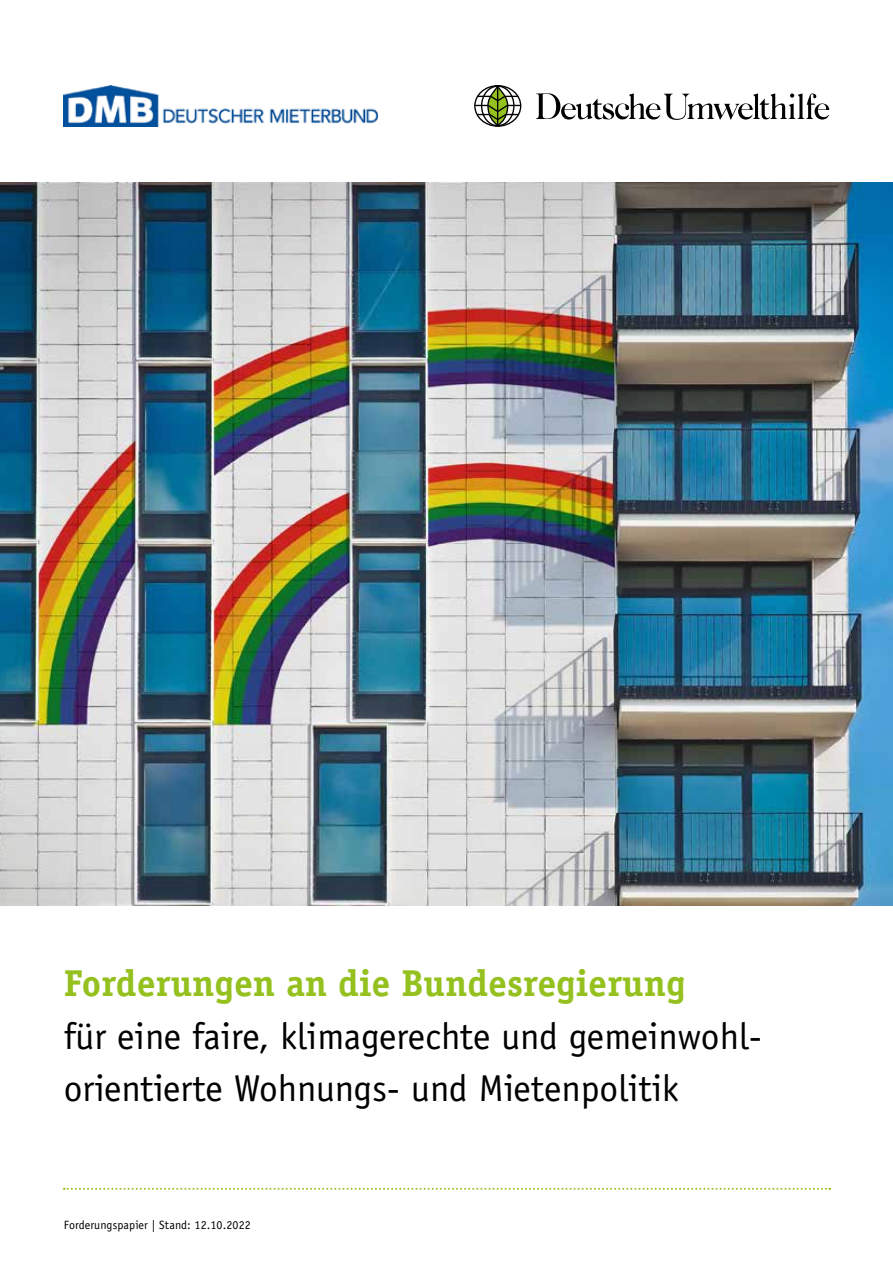
<style>
.page{position:relative;width:893px;height:1263px;background:#fff}
.page>*{position:absolute;margin:0;border:0;box-sizing:border-box;transform-origin:0 0}
.t1{font:37.5px/52.5px "Officina Sans";color:#000}
.t2{font:700 37.5px "Officina Serif";color:#95c11f}
.t3{font:12px "Officina Sans";letter-spacing:.01em;color:#000}
</style>
<div class="page">
<svg style="left:475px;top:86px;width:46px;height:40px"></svg>
<div style="left:474px;top:85px;width:47px;height:42px;border:1px solid #000;border-radius:50%"></div>
<svg style="left:482px;top:86px;width:32px;height:40px"></svg>
<div style="left:481px;top:85px;width:34px;height:41px;border:1px solid #000;border-radius:50%"></div>
<svg style="left:536px;top:93px;width:293px;height:27px"></svg>
<svg style="left:488px;top:85px;width:20px;height:40px"></svg>
<div style="left:487px;top:85px;width:21px;height:41px;border:1px solid #000;border-radius:50%"></div>
<hr style="left:497px;top:87px;width:1px;height:40px;background:#000">
<svg style="left:475px;top:94px;width:46px;height:27px"></svg>
<svg style="left:64px;top:1188px;width:766px;height:2px"></svg>
<img style="left:0;top:183px;width:893px;height:723px">
<img style="left:64px;top:85px;width:313px;height:42px">
<p class="t2" style="left:64px;top:960px;width:623px">Forderungen an die Bundesregierung</p>
<p class="t1" style="left:64px;top:1010px;width:700px">für eine faire, klimagerechte und gemeinwohl&shy;orientierte Wohnungs- und Mietenpolitik</p>
<p class="t3" style="left:64px;top:1218px;width:188px">Forderungspapier | Stand: 12.10.2022</p>
</div>
